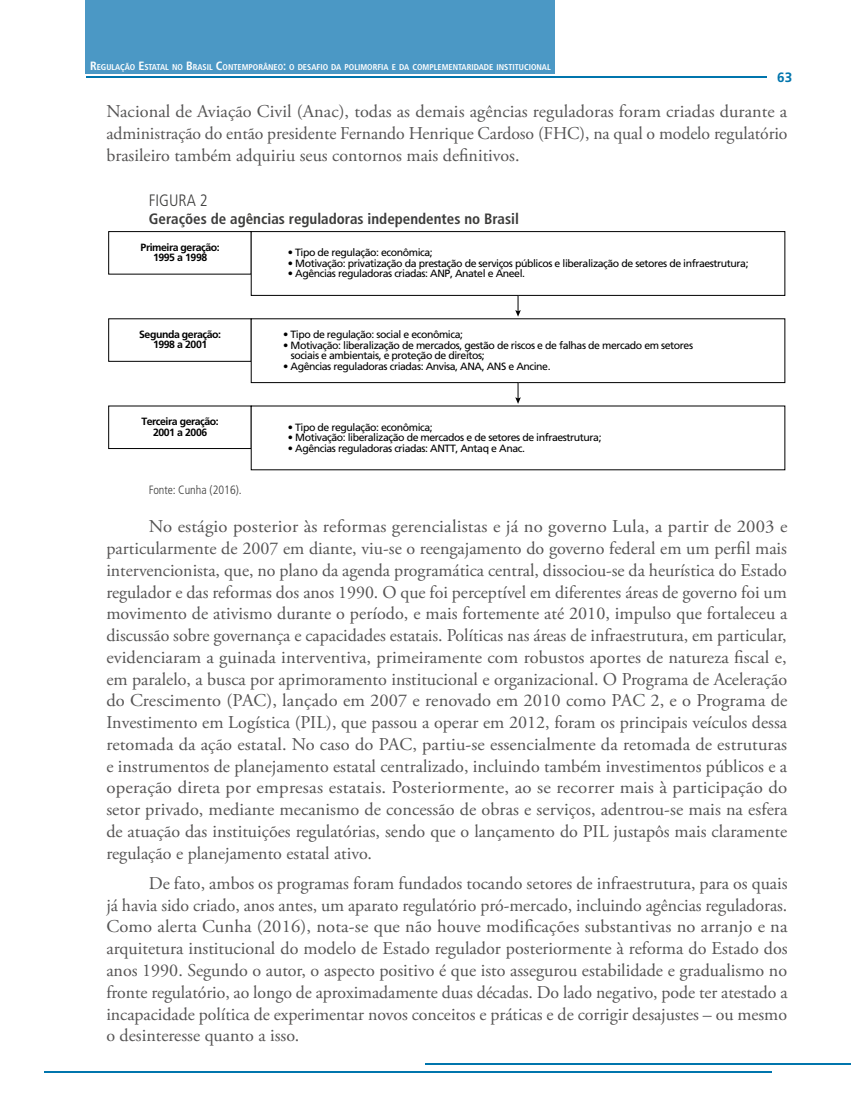
<style>
.page{position:relative;width:851px;height:1106px;background:#fff}
.page>*{position:absolute;margin:0;border:0;box-sizing:border-box;transform-origin:0 0}
.t1{font:18px/21.8px "Adobe Garamond Pro";color:#555454;text-align:justify;scale:1.04 1}
.t2{font:18px/21.8px "Adobe Garamond Pro";color:#555454;text-align:justify}
.t3{font:300 condensed 16.5px "Frutiger LT Pro";color:#3c3c3b}
.t4{font:700 condensed 15px "Frutiger LT Pro";color:#3c3c3b}
.t5{font:700 13.5px "Frutiger LT Pro";color:#0075ad}
.t6{font:300 condensed 12px "Frutiger LT Pro";color:#3c3c3b}
.t7{font:10.5px/10.5px "Frutiger LT Pro";letter-spacing:-.04em;color:#000}
.t8{font:700 10.5px/10.5px "Frutiger LT Pro";letter-spacing:-.04em;color:#000;text-align:center}
.t9{font:700 condensed 8.4px "Frutiger LT Pro";color:#fff}
.s1{font-size:12px}
</style>
<div class="page">
<hr style="left:86px;top:77px;width:680px;height:1px;background:#0075ad">
<hr style="left:425px;top:1063px;width:425px;height:1px;background:#0075ad">
<hr style="left:44px;top:1071px;width:727px;height:1px;background:#0075ad">
<div style="left:86px;top:0;width:469px;height:73px;background:#4b98c5"></div>
<div style="left:108px;top:318px;width:143px;height:44px;border:1px solid #000"></div>
<div style="left:108px;top:405px;width:143px;height:44px;border:1px solid #000"></div>
<div style="left:108px;top:231px;width:143px;height:43px;border:1px solid #000"></div>
<div style="left:251px;top:231px;width:534px;height:65px;border:1px solid #000"></div>
<div style="left:251px;top:318px;width:534px;height:65px;border:1px solid #000"></div>
<svg style="left:515px;top:295px;width:5px;height:22px"></svg>
<svg style="left:515px;top:382px;width:5px;height:22px"></svg>
<p class="t9" style="left:90px;top:62px;width:462px"><span class="s1">R</span>EGULAÇÃO <span class="s1">E</span>STATAL NO <span class="s1">B</span>RASIL <span class="s1">C</span>ONTEMPORÂNEO<span class="s1">:</span> O DESAFIO DA POLIMORFIA E DA COMPLEMENTARIDADE INSTITUCIONAL</p>
<p class="t2" style="left:106px;top:101px;width:682px">Nacional de Aviação Civil (Anac), todas as demais agências reguladoras foram criadas durante a administração do então presidente Fernando Henrique Cardoso (FHC), na qual o modelo regulatório brasileiro também adquiriu seus contornos mais definitivos.</p>
<p class="t3" style="left:149px;top:191px;width:60px">FIGURA 2</p>
<p class="t4" style="left:149px;top:210px;width:371px">Gerações de agências reguladoras independentes no Brasil</p>
<p class="t8" style="left:140px;top:242px;width:81px">Primeira geração:<br>1995 a 1998</p>
<p class="t5" style="left:777px;top:70px;width:17px">63</p>
<p class="t7" style="left:288px;top:247px;width:146px">• Tipo de regulação: econômica;</p>
<p class="t7" style="left:288px;top:258px;width:462px">• Motivação: privatização da prestação de serviços públicos e liberalização de setores de infraestrutura;</p>
<p class="t7" style="left:288px;top:268px;width:239px">• Agências reguladoras criadas: ANP, Anatel e Aneel.</p>
<p class="t8" style="left:139px;top:329px;width:83px">Segunda geração:<br>1998 a 2001</p>
<p class="t8" style="left:141px;top:416px;width:79px">Terceira geração:<br>2001 a 2006</p>
<p class="t7" style="left:283px;top:329px;width:181px">• Tipo de regulação: social e econômica;</p>
<p class="t7" style="left:291px;top:340px;width:404px;text-indent:-7px">• Motivação: liberalização de mercados, gestão de riscos e de falhas de mercado em setores sociais e ambientais, e proteção de direitos;</p>
<p class="t7" style="left:283px;top:361px;width:269px">• Agências reguladoras criadas: Anvisa, ANA, ANS e Ancine.</p>
<p class="t7" style="left:288px;top:422px;width:146px">• Tipo de regulação: econômica;</p>
<p class="t7" style="left:288px;top:432px;width:315px">• Motivação: liberalização de mercados e de setores de infraestrutura;</p>
<p class="t7" style="left:288px;top:443px;width:238px">• Agências reguladoras criadas: ANTT, Antaq e Anac.</p>
<p class="t6" style="left:149px;top:482px;width:94px">Fonte: Cunha (2016).</p>
<p class="t1" style="left:106px;top:516px;width:656px;text-indent:43px">No estágio posterior às reformas gerencialistas e já no governo Lula, a partir de 2003 e particularmente de 2007 em diante, viu-se o reengajamento do governo federal em um perfil mais intervencionista, que, no plano da agenda programática central, dissociou-se da heurística do Estado regulador e das reformas dos anos 1990. O que foi perceptível em diferentes áreas de governo foi um movimento de ativismo durante o período, e mais fortemente até 2010, impulso que fortaleceu a discussão sobre governança e capacidades estatais. Políticas nas áreas de infraestrutura, em particular, evidenciaram a guinada interventiva, primeiramente com robustos aportes de natureza fiscal e, em paralelo, a busca por aprimoramento institucional e organizacional. O Programa de Aceleração do Crescimento (PAC), lançado em 2007 e renovado em 2010 como PAC 2, e o Programa de Investimento em Logística (PIL), que passou a operar em 2012, foram os principais veículos dessa retomada da ação estatal. No caso do PAC, partiu-se essencialmente da retomada de estruturas e instrumentos de planejamento estatal centralizado, incluindo também investimentos públicos e a operação direta por empresas estatais. Posteriormente, ao se recorrer mais à participação do setor privado, mediante mecanismo de concessão de obras e serviços, adentrou-se mais na esfera de atuação das instituições regulatórias, sendo que o lançamento do PIL justapôs mais claramente regulação e planejamento estatal ativo.</p>
<p class="t2" style="left:106px;top:873px;width:682px;text-indent:43px">De fato, ambos os programas foram fundados tocando setores de infraestrutura, para os quais já havia sido criado, anos antes, um aparato regulatório pró-mercado, incluindo agências reguladoras.<br>Como alerta Cunha (2016), nota-se que não houve modificações substantivas no arranjo e na arquitetura institucional do modelo de Estado regulador posteriormente à reforma do Estado dos anos 1990. Segundo o autor, o aspecto positivo é que isto assegurou estabilidade e gradualismo no fronte regulatório, ao longo de aproximadamente duas décadas. Do lado negativo, pode ter atestado a incapacidade política de experimentar novos conceitos e práticas e de corrigir desajustes – ou mesmo o desinteresse quanto a isso.</p>
</div>
